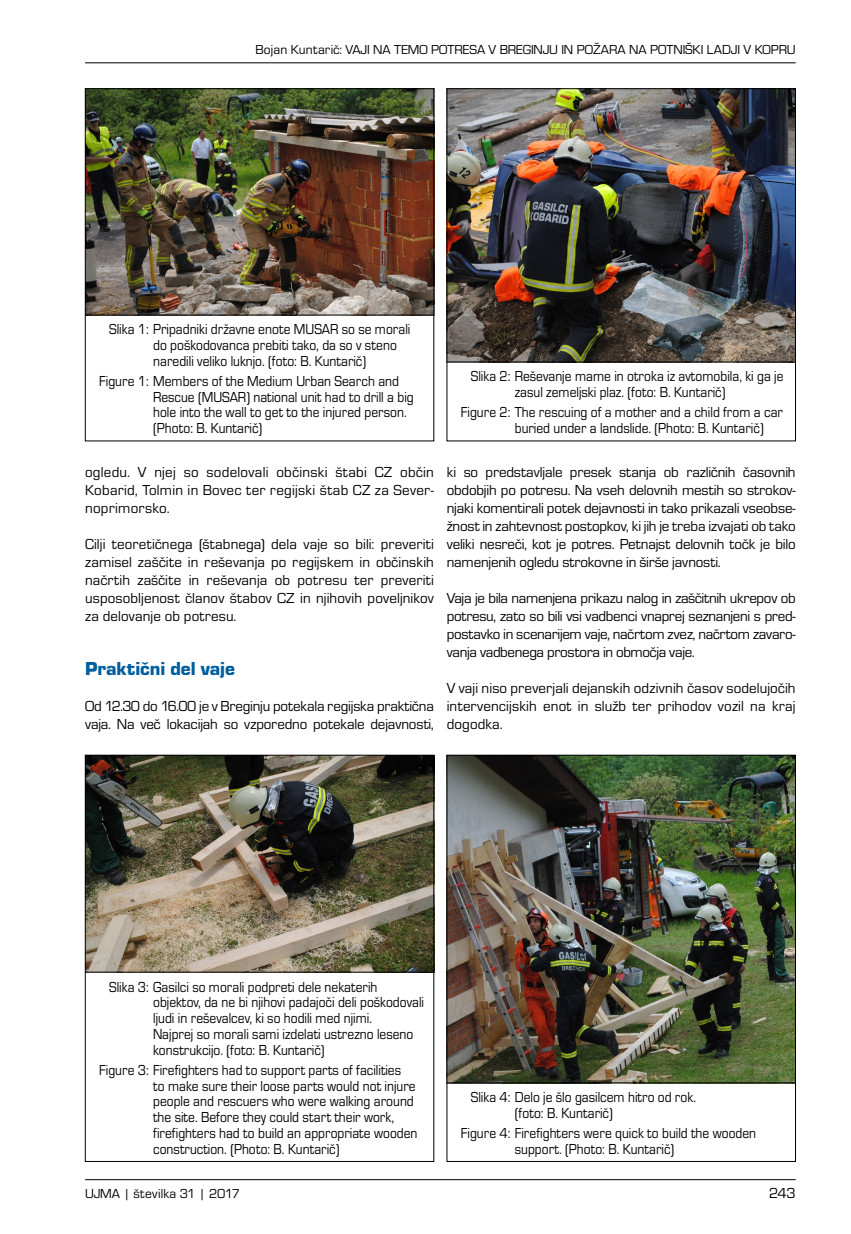
<style>
.page{position:relative;width:851px;height:1234px;background:#fff}
.page>*{position:absolute;margin:0;border:0;box-sizing:border-box;transform-origin:0 0}
.NASLOV_2{font:19.5px "Eurostile TEE Blac";color:#005e9e}
.BODY{font:15px/18px "Eurostile TEE";color:#000;text-align:justify}
.PODPIS_slika{font:15px/15.8px "Eurostile TEE";color:#000;scale:.9 1}
.PASICA{font:13.5px "Eurostile TEE";color:#000}
</style>
<div class="page">
<hr style="left:85px;top:1178px;width:710px;height:1px;background:#000">
<hr style="left:85px;top:62px;width:710px;height:1px;background:#000">
<img style="left:448px;top:90px;width:345px;height:271px">
<img style="left:87px;top:756px;width:345px;height:215px">
<img style="left:87px;top:90px;width:345px;height:225px">
<div style="left:85px;top:88px;width:349px;height:353px;border:1px solid #000"></div>
<div style="left:446px;top:88px;width:349px;height:353px;border:1px solid #000"></div>
<hr style="left:85px;top:315px;width:349px;height:1px;background:#000">
<hr style="left:446px;top:361px;width:349px;height:1px;background:#000">
<div style="left:85px;top:754px;width:349px;height:407px;border:1px solid #000"></div>
<hr style="left:85px;top:971px;width:349px;height:1px;background:#000">
<img style="left:448px;top:756px;width:345px;height:326px">
<div style="left:446px;top:754px;width:349px;height:407px;border:1px solid #000"></div>
<hr style="left:446px;top:1082px;width:349px;height:1px;background:#000">
<p class="PASICA" style="left:255px;top:42px;width:541px">Bojan Kuntarič: VAJI NA TEMO POTRESA V BREGINJU IN POŽARA NA POTNIŠKI LADJI V KOPRU</p>
<p class="PODPIS_slika" style="left:153px;top:321px;width:287px;text-indent:-44px">Slika 1: Pripadniki državne enote MUSAR so se morali do poškodovanca prebiti tako, da so v steno naredili veliko luknjo. (foto: B. Kuntarič)</p>
<p class="PODPIS_slika" style="left:153px;top:373px;width:291px;text-indent:-54px">Figure 1: Members of the Medium Urban Search and Rescue (MUSAR) national unit had to drill a big hole into the wall to get to the injured person. (Photo: B. Kuntarič)</p>
<p class="PODPIS_slika" style="left:514px;top:369px;width:300px;text-indent:-44px">Slika 2: Reševanje mame in otroka iz avtomobila, ki ga je zasul zemeljski plaz. (foto: B. Kuntarič)</p>
<p class="PODPIS_slika" style="left:514px;top:404px;width:299px;text-indent:-54px">Figure 2: The rescuing of a mother and a child from a car buried under a landslide. (Photo: B. Kuntarič)</p>
<p class="BODY" style="left:85px;top:463px;width:350px">ogledu. V njej so sodelovali občinski štabi CZ občin Kobarid, Tolmin in Bovec ter regijski štab CZ za Sever&shy;noprimorsko.</p>
<p class="BODY" style="left:85px;top:535px;width:350px">Cilji teoretičnega (štabnega) dela vaje so bili: preveriti zamisel zaščite in reševanja po regijskem in občinskih načrtih zaščite in reševanja ob potresu ter preveriti usposobljenost članov štabov CZ in njihovih poveljnikov za delovanje ob potresu.</p>
<p class="NASLOV_2" style="left:85px;top:658px;width:152px">Praktični del vaje</p>
<p class="BODY" style="left:85px;top:697px;width:350px">Od 12.30 do 16.00 je v Breginju potekala regijska praktična vaja. Na več lokacijah so vzporedno potekale dejavnosti,</p>
<p class="BODY" style="left:446px;top:463px;width:350px">ki so predstavljale presek stanja ob različnih časovnih obdobjih po potresu. Na vseh delovnih mestih so strokov&shy;njaki komentirali potek dejavnosti in tako prikazali vseobse&shy;žnost in zahtevnost postopkov, ki jih je treba izvajati ob tako veliki nesreči, kot je potres. Petnajst delovnih točk je bilo namenjenih ogledu strokovne in širše javnosti.</p>
<p class="BODY" style="left:446px;top:589px;width:350px">Vaja je bila namenjena prikazu nalog in zaščitnih ukrepov ob potresu, zato so bili vsi vadbenci vnaprej seznanjeni s pred&shy;postavko in scenarijem vaje, načrtom zvez, načrtom zavaro&shy;vanja vadbenega prostora in območja vaje.</p>
<p class="BODY" style="left:446px;top:679px;width:350px">V vaji niso preverjali dejanskih odzivnih časov sodelujočih intervencijskih enot in služb ter prihodov vozil na kraj dogodka.</p>
<p class="PODPIS_slika" style="left:153px;top:978px;width:302px;text-indent:-44px">Slika 3: Gasilci so morali podpreti dele nekaterih objektov, da ne bi njihovi padajoči deli poškodovali ljudi in reševalcev, ki so hodili med njimi.<br>Najprej so morali sami izdelati ustrezno leseno konstrukcijo. (foto: B. Kuntarič)</p>
<p class="PODPIS_slika" style="left:153px;top:1061px;width:295px;text-indent:-54px">Figure 3: Firefighters had to support parts of facilities<br>to make sure their loose parts would not injure people and rescuers who were walking around the site. Before they could start their work, firefighters had to build an appropriate wooden construction. (Photo: B. Kuntarič)</p>
<p class="PODPIS_slika" style="left:514px;top:1089px;width:203px;text-indent:-44px">Slika 4: Delo je šlo gasilcem hitro od rok. (foto: B. Kuntarič)</p>
<p class="PODPIS_slika" style="left:514px;top:1124px;width:269px;text-indent:-54px">Figure 4: Firefighters were quick to build the wooden support. (Photo: B. Kuntarič)</p>
<p class="PASICA" style="left:85px;top:1185px;width:156px">UJMA | številka 31 | 2017</p>
<p class="BODY" style="left:769px;top:1183px;width:28px">243</p>
</div>
